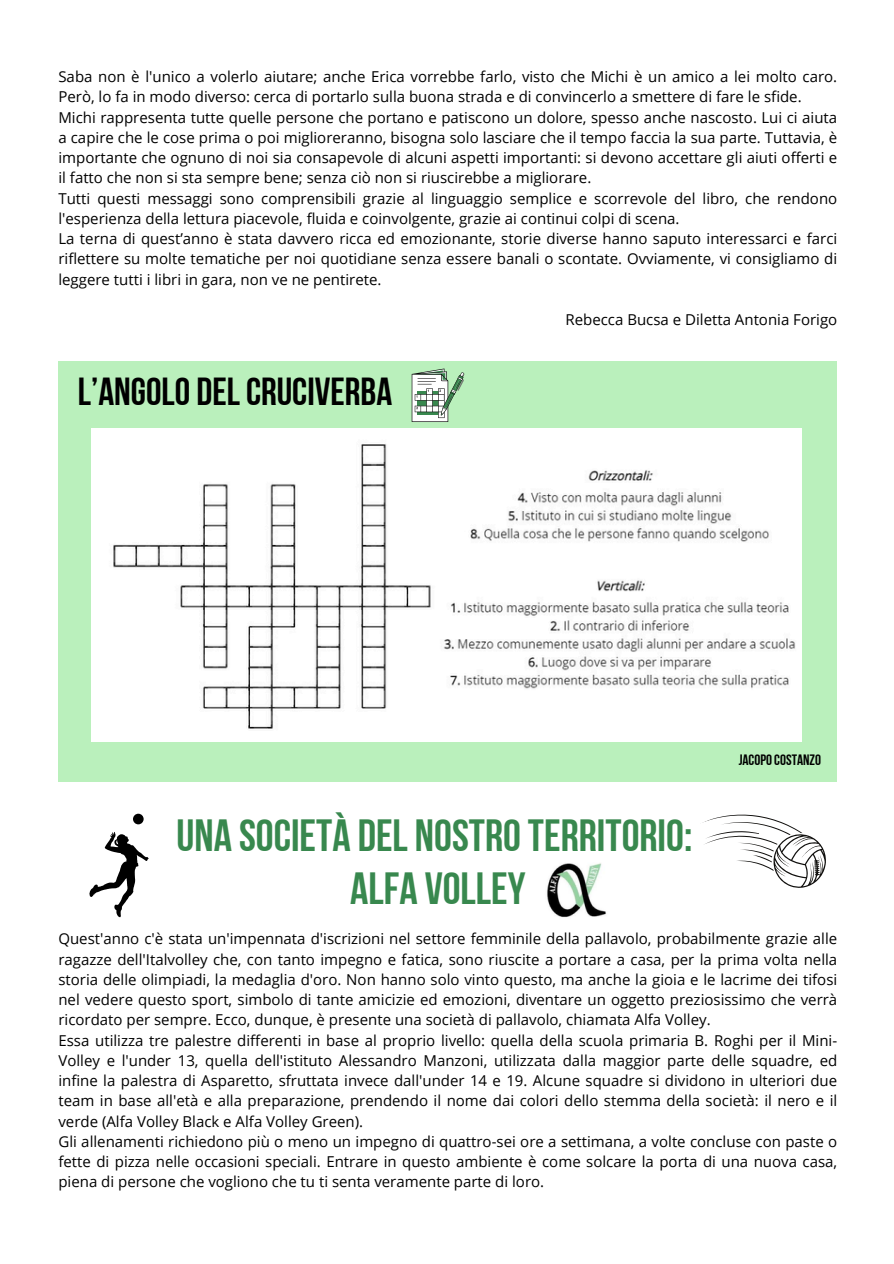
<style>
.page{position:relative;width:894px;height:1264px;background:#fff}
.page>*{position:absolute;margin:0;border:0;box-sizing:border-box;transform-origin:0 0}
.t1{font:45px/52.8px "Bebas Neue Cyrillic";color:#38884e;text-align:center}
.t2{font:39px "Bebas Neue Cyrillic";color:#000}
.t3{font:15px/20.2px "Open Sans";color:#000;text-align:justify}
.t4{font:15px "Bebas Neue Cyrillic";color:#000}
</style>
<div class="page">
<div style="left:58px;top:361px;width:779px;height:420px;background:#baf0bc"></div>
<img style="left:91px;top:428px;width:710px;height:313px">
<svg style="left:411px;top:368px;width:53px;height:54px"></svg>
<svg style="left:89px;top:832px;width:60px;height:85px"></svg>
<div style="left:133px;top:813px;width:11px;height:11px;background:#000;border-radius:50%"></div>
<svg style="left:702px;top:814px;width:124px;height:74px"></svg>
<img style="left:547px;top:863px;width:59px;height:55px">
<p class="t3" style="left:58px;top:66px;width:780px">Saba non è l'unico a volerlo aiutare; anche Erica vorrebbe farlo, visto che Michi è un amico a lei molto caro.<br>Però, lo fa in modo diverso: cerca di portarlo sulla buona strada e di convincerlo a smettere di fare le sfide.</p>
<p class="t3" style="left:58px;top:107px;width:780px">Michi rappresenta tutte quelle persone che portano e patiscono un dolore, spesso anche nascosto. Lui ci aiuta a capire che le cose prima o poi miglioreranno, bisogna solo lasciare che il tempo faccia la sua parte. Tuttavia, è importante che ognuno di noi sia consapevole di alcuni aspetti importanti: si devono accettare gli aiuti offerti e il fatto che non si sta sempre bene; senza ciò non si riuscirebbe a migliorare.</p>
<h2 class="t3" style="left:58px;top:188px;width:780px">Tutti questi messaggi sono comprensibili grazie al linguaggio semplice e scorrevole del libro, che rendono l'esperienza della lettura piacevole, fluida e coinvolgente, grazie ai continui colpi di scena.</h2>
<p class="t3" style="left:58px;top:228px;width:780px">La terna di quest’anno è stata davvero ricca ed emozionante, storie diverse hanno saputo interessarci e farci riflettere su molte tematiche per noi quotidiane senza essere banali o scontate. Ovviamente, vi consigliamo di leggere tutti i libri in gara, non ve ne pentirete.</p>
<p class="t3" style="left:565px;top:309px;width:273px">Rebecca Bucsa e Diletta Antonia Forigo</p>
<p class="t2" style="left:78px;top:375px;width:316px">L’ANGOLO DELCRUCIVERBA</p>
<p class="t1" style="left:176px;top:813px;width:517px">UNA SOCIETÀ DEL NOSTROTERRITORIO:<br>ALFA VOLLEY</p>
<p class="t4" style="left:738px;top:753px;width:84px">JACOPOCOSTANZO</p>
<h3 class="t3" style="left:58px;top:928px;width:780px">Quest'anno c'è stata un'impennata d'iscrizioni nel settore femminile della pallavolo, probabilmente grazie alle ragazze dell'Italvolley che, con tanto impegno e fatica, sono riuscite a portare a casa, per la prima volta nella storia delle olimpiadi, la medaglia d'oro. Non hanno solo vinto questo, ma anche la gioia e le lacrime dei tifosi nel vedere questo sport, simbolo di tante amicizie ed emozioni, diventare un oggetto preziosissimo che verrà ricordato per sempre. Ecco, dunque, è presente una società di pallavolo, chiamata Alfa Volley.</h3>
<p class="t3" style="left:58px;top:1029px;width:780px">Essa utilizza tre palestre differenti in base al proprio livello: quella della scuola primaria B. Roghi per il Mini-Volley e l'under 13, quella dell'istituto Alessandro Manzoni, utilizzata dalla maggior parte delle squadre, ed infine la palestra di Asparetto, sfruttata invece dall'under 14 e 19. Alcune squadre si dividono in ulteriori due team in base all'età e alla preparazione, prendendo il nome dai colori dello stemma della società: il nero e il verde (Alfa Volley Black e Alfa Volley Green).</p>
<p class="t3" style="left:58px;top:1130px;width:780px">Gli allenamenti richiedono più o meno un impegno di quattro-sei ore a settimana, a volte concluse con paste o fette di pizza nelle occasioni speciali. Entrare in questo ambiente è come solcare la porta di una nuova casa, piena di persone che vogliono che tu ti senta veramente parte di loro.</p>
</div>
